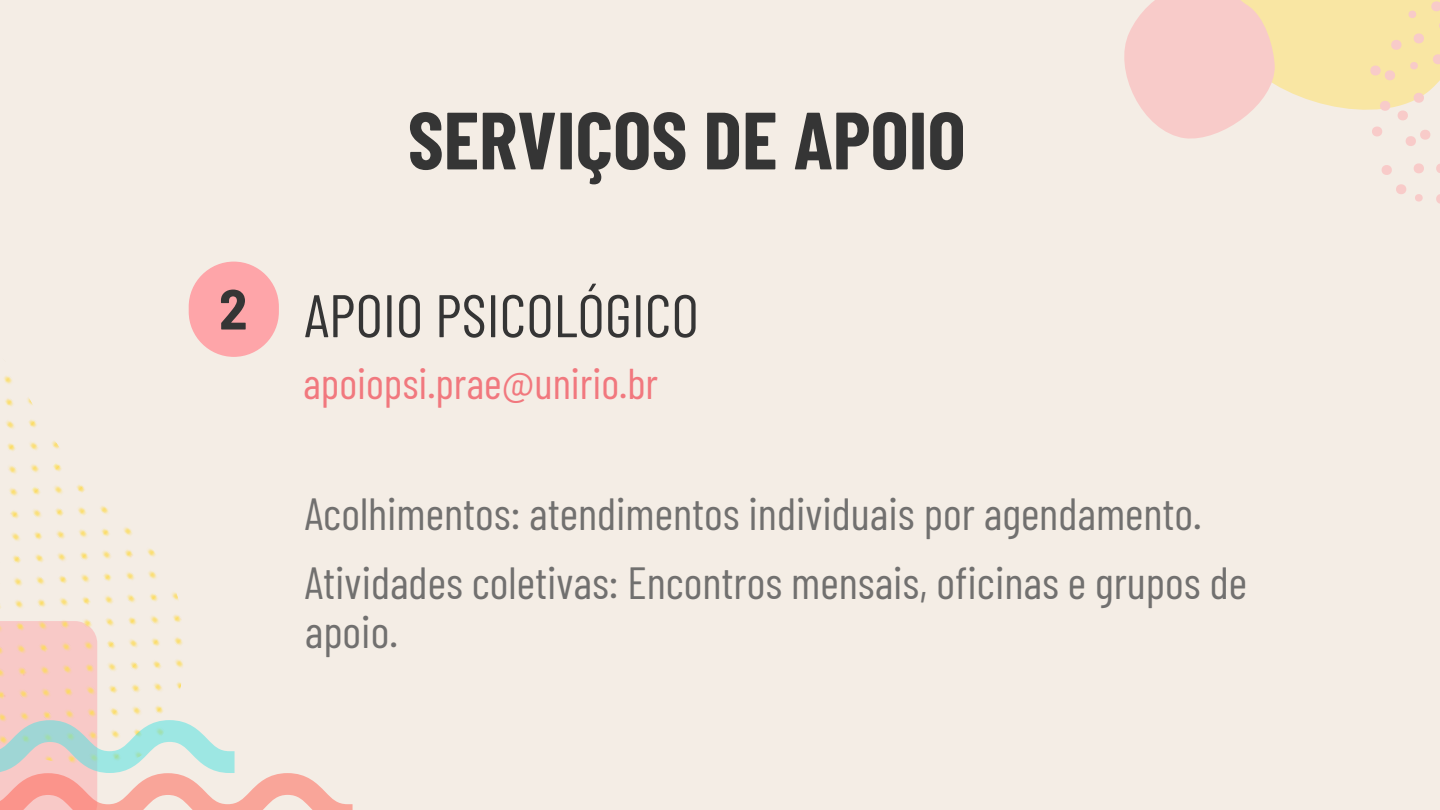
<style>
.page{position:relative;width:1440px;height:810px;background:#f4ede5}
.page>*{position:absolute;margin:0;border:0;box-sizing:border-box;transform-origin:0 0}
.t1{font:700 81px "Barlow Condensed";color:#353535}
.t2{font:60px "Barlow Condensed";color:#353535}
.t3{font:700 semi-condensed 56.4px "Barlow";color:#353535}
.t4{font:45px/49.5px "Barlow Condensed";color:#71706f}
.t5{font:43px "Barlow Condensed";color:#f1787e}
</style>
<div class="page">
<svg style="left:1414px;top:163px;width:10px;height:11px"></svg>
<svg style="left:1436px;top:164px;width:4px;height:9px"></svg>
<svg style="left:1436px;top:194px;width:4px;height:10px"></svg>
<svg style="left:1396px;top:184px;width:10px;height:10px"></svg>
<svg style="left:1382px;top:165px;width:10px;height:10px"></svg>
<svg style="left:1124px;top:0;width:316px;height:146px"></svg>
<svg style="left:1415px;top:194px;width:8px;height:8px"></svg>
<svg style="left:0;top:330px;width:193px;height:390px"></svg>
<svg style="left:0;top:720px;width:353px;height:90px"></svg>
<div style="left:189px;top:262px;width:90px;height:95px;background:#fea5a9;border-radius:45px"></div>
<h1 class="t1" style="left:408px;top:88px;width:560px">SERVIÇOS DE APOIO</h1>
<p class="t3" style="left:219px;top:273px;width:30px">2</p>
<p class="t2" style="left:304px;top:277px;width:396px">APOIO PSICOLÓGICO</p>
<p class="t5" style="left:303px;top:356px;width:356px">apoiopsi.prae@unirio.br</p>
<h2 class="t4" style="left:305px;top:487px;width:899px">Acolhimentos: atendimentos individuais por agendamento.</h2>
<p class="t4" style="left:305px;top:556px;width:944px">Atividades coletivas: Encontros mensais, oficinas e grupos de apoio.</p>
</div>
